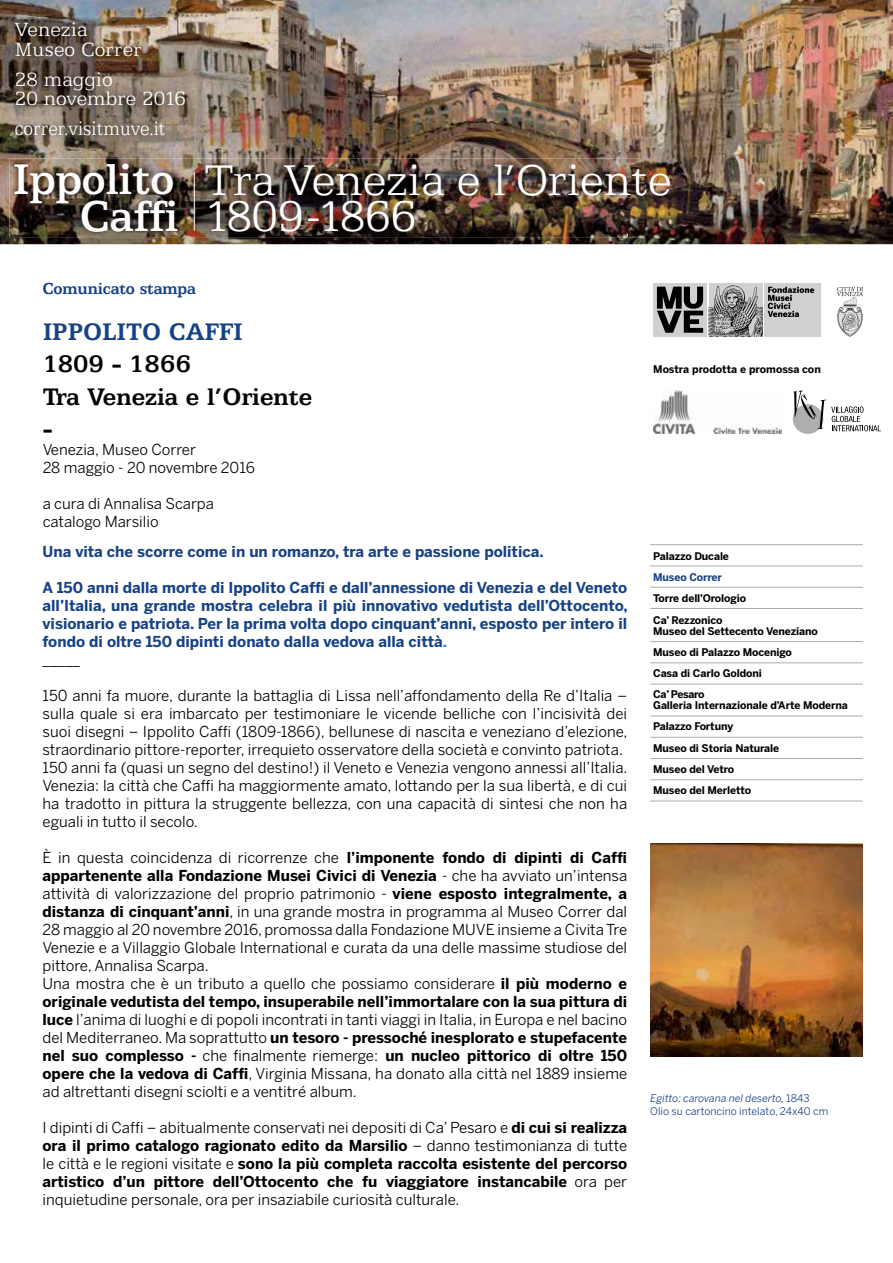
<style>
.page{position:relative;width:893px;height:1263px;background:#fff}
.page>*{position:absolute;margin:0;border:0;box-sizing:border-box;transform-origin:0 0}
.t1{font:300 44.4px/36.9px "Egyptian 505 EF";color:#fff}
.t2{font:500 44.4px/36.9px "Egyptian 505 EF";color:#fff;text-align:right}
.t3{font:700 27px/32.4px "Egyptian 505 BT";color:#020303}
.t4{font:700 27px "Egyptian 505 BT";color:#174284}
.t5{font:300 19.8px/19.8px "Egyptian 505 EF";color:#fff}
.t6{font:300 19.8px "Egyptian 505 EF";color:#fff;scale:.89 1}
.t7{font:700 18px "Egyptian 505 BT";letter-spacing:-.01em;color:#184285}
.t8{font:15px/18px "Benton Sans";color:#000}
.t9{font:700 15px/18px "Benton Sans";color:#174284}
.t10{font:15px/18px "Benton Sans";color:#020303}
.t11{font:700 10.5px/10.6px "Benton Sans";letter-spacing:-.01em;color:#010202}
.t12{font:700 10.5px "Benton Sans";letter-spacing:-.01em;color:#000}
.t13{font:700 10.5px/10.6px "Benton Sans";letter-spacing:-.01em;color:#020303}
.t14{font:10.5px/12.6px "Benton Sans";color:#174284}
.t15{font:700 10.5px "Benton Sans";letter-spacing:-.01em;color:#174284}
.s1{color:#0f98d6}
.s2{font-weight:400;color:#000}
.s3{font-weight:700}
.s4{font-style:italic}
</style>
<div class="page">
<img style="left:0;top:0;width:893px;height:245px">
<hr style="left:650px;top:544px;width:213px;height:1px;background:#acabab">
<hr style="left:650px;top:566px;width:213px;height:1px;background:#acabab">
<hr style="left:650px;top:587px;width:213px;height:1px;background:#acabab">
<hr style="left:650px;top:608px;width:213px;height:1px;background:#acabab">
<hr style="left:650px;top:641px;width:213px;height:1px;background:#acabab">
<hr style="left:650px;top:662px;width:213px;height:1px;background:#acabab">
<hr style="left:650px;top:684px;width:213px;height:1px;background:#acabab">
<hr style="left:650px;top:716px;width:213px;height:1px;background:#acabab">
<hr style="left:650px;top:737px;width:213px;height:1px;background:#acabab">
<hr style="left:650px;top:758px;width:213px;height:1px;background:#acabab">
<hr style="left:650px;top:779px;width:213px;height:1px;background:#acabab">
<hr style="left:650px;top:801px;width:213px;height:1px;background:#acabab">
<img style="left:650px;top:843px;width:213px;height:214px">
<div style="left:764px;top:283px;width:56px;height:54px;background:#d0d0d0"></div>
<div style="left:653px;top:283px;width:54px;height:54px;background:#d0d0d0"></div>
<svg style="left:657px;top:287px;width:46px;height:46px"></svg>
<div style="left:709px;top:283px;width:54px;height:54px;background:#d0d0d0"></div>
<svg style="left:709px;top:285px;width:105px;height:52px"></svg>
<svg style="left:837px;top:287px;width:26px;height:50px"></svg>
<div style="left:793px;top:404px;width:30px;height:30px;background:#aeaeae;border-radius:50%"></div>
<svg style="left:793px;top:390px;width:88px;height:41px"></svg>
<img style="left:653px;top:390px;width:129px;height:44px">
<h3 class="t5" style="left:15px;top:20px;width:128px">Venezia<br>Museo Correr</h3>
<h3 class="t5" style="left:15px;top:70px;width:173px">28 maggio<br>20 novembre 2016</h3>
<h3 class="t6" style="left:15px;top:118px;width:171px">correr.visitmuve.it</h3>
<h1 class="t2" style="left:13px;top:161px;width:167px">Ippolito<br>Caffi</h1>
<h1 class="t1" style="left:205px;top:162px;width:469px">Tra Venezia e l’Oriente<br>1809-1866</h1>
<p class="t7" style="left:43px;top:278px;width:155px">Comunicato stampa</p>
<h2 class="t4" style="left:43px;top:316px;width:202px">IPPOLITO CAFFI</h2>
<h2 class="t3" style="left:43px;top:347px;width:271px">1809 - 1866<br>Tra Venezia e l’Oriente -</h2>
<p class="t10" style="left:43px;top:440px;width:214px">Venezia, Museo Correr<br>28 maggio - 20 novembre 2016</p>
<p class="t10" style="left:43px;top:494px;width:173px">a cura di Annalisa Scarpa catalogo Marsilio</p>
<p class="t9" style="left:43px;top:542px;width:503px">Una vita che scorre come in un romanzo, tra arte e passione politica.</p>
<p class="t9" style="left:43px;top:578px;width:587px">A 150 anni dalla morte di Ippolito Caffi e dall’annessione di Venezia e del Veneto all’Italia, una grande mostra celebra il più innovativo vedutista dell’Ottocento, visionario e patriota. Per la prima volta dopo cinquant’anni, esposto per intero il fondo di oltre 150 dipinti donato dalla vedova alla città<span class="s1">.<br></span><span class="s2">_____</span></p>
<p class="t8" style="left:43px;top:686px;width:587px">150 anni fa muore, durante la battaglia di Lissa nell’affondamento della Re d’Italia – sulla quale si era imbarcato per testimoniare le vicende belliche con l’incisività dei suoi disegni – Ippolito Caffi (1809-1866), bellunese di nascita e veneziano d’elezione, straordinario pittore-reporter, irrequieto osservatore della società e convinto patriota.<br>150 anni fa (quasi un segno del destino!) il Veneto e Venezia vengono annessi all’Italia.<br>Venezia: la città che Caffi ha maggiormente amato, lottando per la sua libertà, e di cui ha tradotto in pittura la struggente bellezza, con una capacità di sintesi che non ha eguali in tutto il secolo.</p>
<p class="t8" style="left:43px;top:848px;width:586px">È in questa coincidenza di ricorrenze che <span class="s3">l’imponente fondo di dipinti di Caffi appartenente alla Fondazione Musei Civici di Venezia</span> - che ha avviato un’intensa attività di valorizzazione del proprio patrimonio - <span class="s3">viene esposto integralmente, a distanza di cinquant’anni</span>, in una grande mostra in programma al Museo Correr dal 28 maggio al 20 novembre 2016, promossa dalla Fondazione MUVE insieme a Civita Tre Venezie e a Villaggio Globale International e curata da una delle massime studiose del pittore, Annalisa Scarpa.<br>Una mostra che è un tributo a quello che possiamo considerare <span class="s3">il più moderno e originale vedutista del tempo, insuperabile nell’immortalare con la sua pittura di luce</span> l’anima di luoghi e di popoli incontrati in tanti viaggi in Italia, in Europa e nel bacino del Mediterraneo. Ma soprattutto <span class="s3">un tesoro - pressoché inesplorato e stupefacente nel suo complesso -</span> che finalmente riemerge: <span class="s3">un nucleo pittorico di oltre 150 opere che la vedova di Caffi</span>, Virginia Missana, ha donato alla città nel 1889 insieme ad altrettanti disegni sciolti e a ventitré album.</p>
<p class="t8" style="left:43px;top:1118px;width:586px;text-align:justify">I dipinti di Caffi – abitualmente conservati nei depositi di Ca’ Pesaro e <span class="s3">di cui si realizza ora il primo catalogo ragionato edito da Marsilio</span> – danno testimonianza di tutte le città e le regioni visitate e <span class="s3">sono la più completa raccolta esistente del percorso artistico d’un pittore dell’Ottocento che fu viaggiatore instancabile</span> ora per inquietudine personale, ora per insaziabile curiosità culturale.</p>
<p class="t13" style="left:653px;top:363px;width:169px">Mostra prodotta e promossa con</p>
<p class="t12" style="left:653px;top:549px;width:77px">Palazzo Ducale</p>
<p class="t15" style="left:653px;top:571px;width:70px">Museo Correr</p>
<p class="t12" style="left:653px;top:592px;width:95px">Torre dell’Orologio</p>
<p class="t11" style="left:653px;top:615px;width:166px">Ca’ Rezzonico<br>Museo del Settecento Veneziano</p>
<p class="t12" style="left:653px;top:646px;width:140px">Museo di Palazzo Mocenigo</p>
<p class="t11" style="left:653px;top:668px;width:110px">Casa di Carlo Goldoni</p>
<p class="t13" style="left:653px;top:689px;width:196px">Ca’ Pesaro<br>Galleria Internazionale d’Arte Moderna</p>
<p class="t11" style="left:653px;top:721px;width:82px">Palazzo Fortuny</p>
<p class="t12" style="left:653px;top:742px;width:128px">Museo di Storia Naturale</p>
<p class="t11" style="left:653px;top:758px;width:100px;line-height:21.3px">Museo del Vetro<br>Museo del Merletto</p>
<p class="t14" style="left:650px;top:1092px;width:180px"><span class="s4">Egitto: carovana nel deserto,</span> 1843<br>Olio su cartoncino intelato, 24x40 cm</p>
</div>
